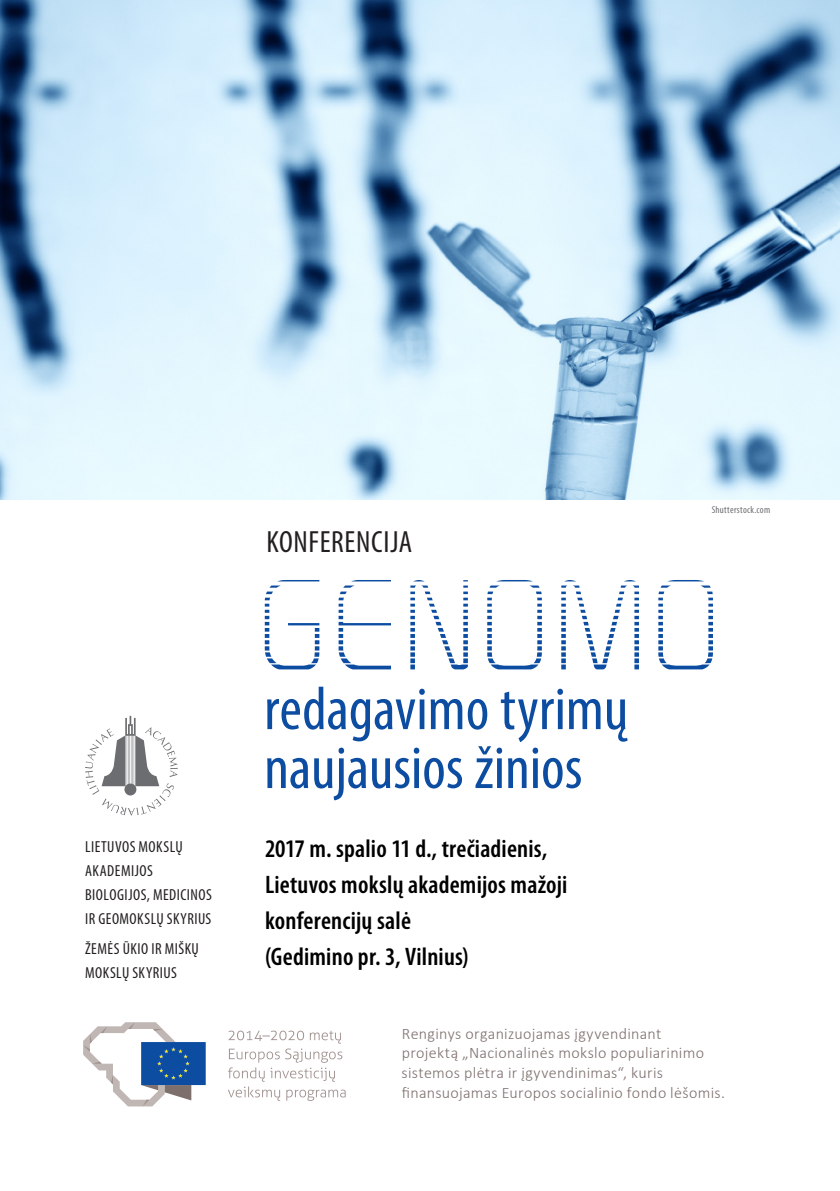
<style>
.page{position:relative;width:840px;height:1191px;background:#fff}
.page>*{position:absolute;margin:0;border:0;box-sizing:border-box;transform-origin:0 0}
.t1{font:168.4px "Elite Danger Gradient";letter-spacing:-.01em;color:#0d4da1}
.t2{font:condensed 61.4px/58.8px "Myriad Pro";color:#0d4da1}
.t3{font:condensed 30.8px "Myriad Pro";letter-spacing:.02em;color:#231f20}
.t4{font:600 condensed 25.4px/36px "Myriad Pro";letter-spacing:.01em;color:#000}
.t5{font:300 16px/19.6px "Calibri";letter-spacing:.02em;color:#7d6f6c}
.t6{font:condensed 16px/24px "Myriad Pro";letter-spacing:.03em;color:#231f20}
.t7{font:condensed 10px "Myriad Pro";letter-spacing:.03em;color:#6c6d70}
.s1{color:#6c6d70}
</style>
<div class="page">
<img style="left:0;top:0;width:839px;height:500px">
<svg style="left:85px;top:716px;width:93px;height:99px"></svg>
<svg style="left:228px;top:1030px;width:117px;height:70px"></svg>
<svg style="left:83px;top:1022px;width:122px;height:84px"></svg>
<p class="t6" style="left:85px;top:834px;width:128px">LIETUVOS MOKSLŲ<br>AKADEMIJOS<br>BIOLOGIJOS, MEDICINOS<br>IR GEOMOKSLŲ SKYRIUS</p>
<p class="t6" style="left:85px;top:936px;width:115px">ŽEMĖS ŪKIO IR MIŠKŲ<br>MOKSLŲ SKYRIUS</p>
<h3 class="t3" style="left:266px;top:523px;width:147px">KONFERENCIJA</h3>
<p class="t7" style="left:711px;top:503px;width:60px">Shutterstock.com</p>
<h1 class="t1" style="left:254px;top:555px;width:470px">Genomo</h1>
<h2 class="t2" style="left:264px;top:678px;width:365px">redagavimo tyrimų naujausios žinios</h2>
<h3 class="t4" style="left:265px;top:831px;width:304px">2017 m. spalio 11 d., trečiadienis,<br>Lietuvos mokslų akademijos mažoji konferencijų salė<br>(Gedimino pr. 3, Vilnius)</h3>
<p class="t5" style="left:401px;top:1023px;width:325px">Renginys organizuojamas įgyvendinant<br>projektą „Nacionalinės mokslo populiarinimo sistemos plėtra ir įgyvendinimas“, kuris finansuojamas Europos socialinio fondo lėšomis<span class="s1">.</span></p>
</div>
